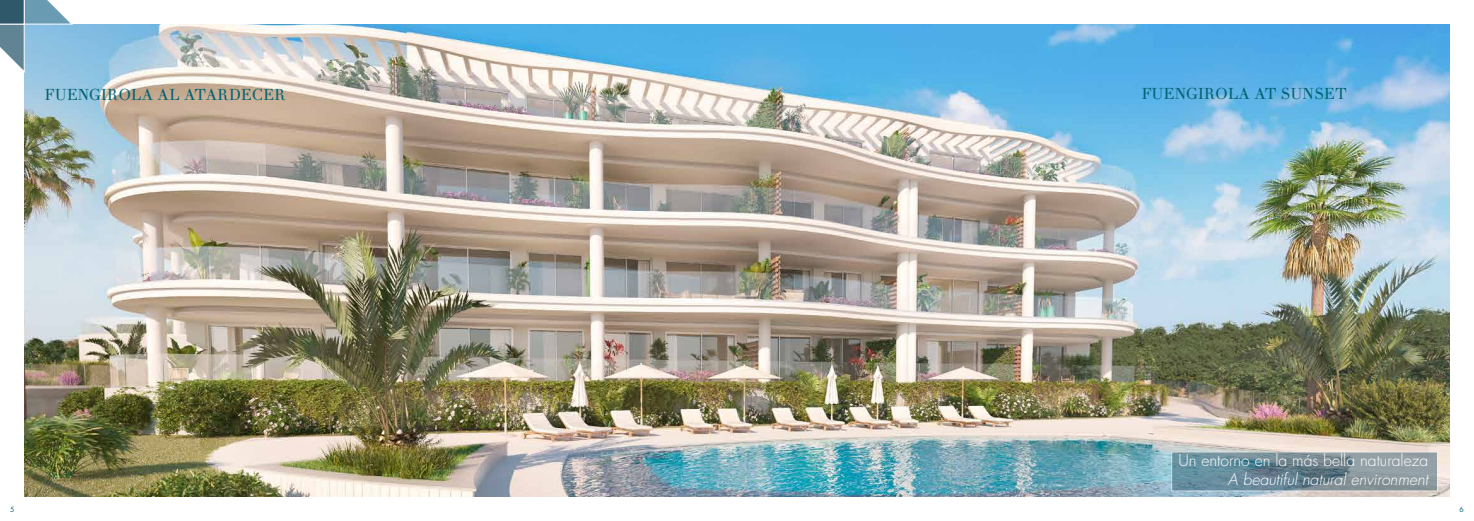
<style>
.page{position:relative;width:1474px;height:521px;background:#fff}
.page>*{position:absolute;margin:0;border:0;box-sizing:border-box;transform-origin:0 0}
.t1{font:15.75px "Theano Didot";color:#006271}
.t2{font:300 15.75px "Futura LT";color:#fff}
.t3{font:italic 300 15.75px "Futura LT";color:#fff}
.t4{font:7px "Futura LT";color:#006271}
</style>
<div class="page">
<img style="left:25px;top:24px;width:1424px;height:472px">
<svg style="left:0;top:0;width:73px;height:73px;background:#88b0c7"></svg>
<svg style="left:1171px;top:452px;width:266px;height:39px;background:#78909b"></svg>
<p class="t1" style="left:45px;top:85px;width:242px">FUENGIROLA AL ATARDECER</p>
<p class="t1" style="left:1141px;top:84px;width:207px">FUENGIROLA AT SUNSET</p>
<p class="t2" style="left:1178px;top:451px;width:251px">Un entorno en la más bella naturaleza</p>
<p class="t3" style="left:1227px;top:470px;width:202px">A beautiful natural environment</p>
<p class="t4" style="left:10px;top:504px;width:6px">5</p>
<p class="t4" style="left:1459px;top:504px;width:6px">6</p>
</div>
